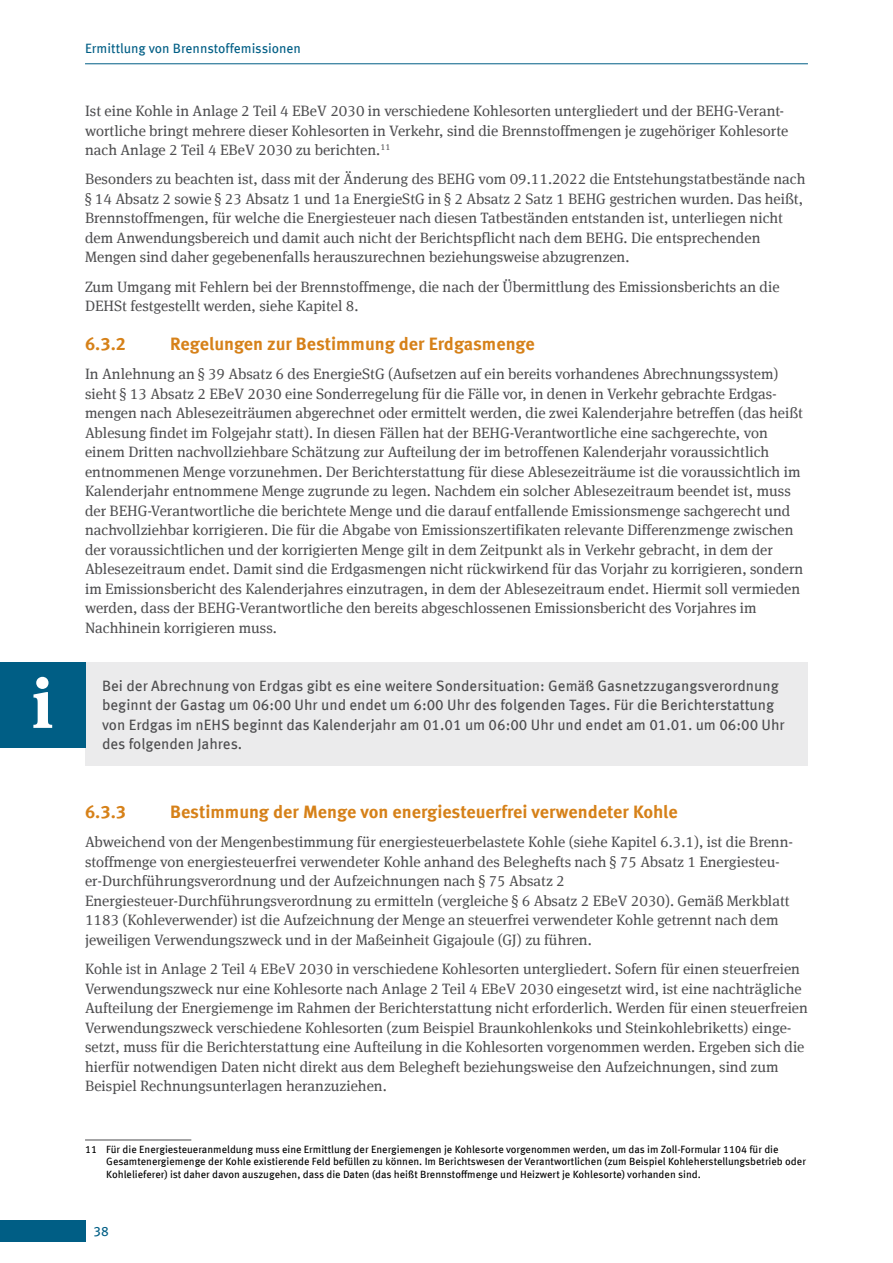
<style>
.page{position:relative;width:893px;height:1263px;background:#fff}
.page>*{position:absolute;margin:0;border:0;box-sizing:border-box;transform-origin:0 0}
.t1{font:700 69.3px "Meta Serif Offc";color:#fff}
.t2{font:700 18px "Meta Offc";color:#d68119}
.Fließtext{font:15px/19.5px "Meta Serif Offc";color:#4d4d4f}
.t3{font:15px/19.5px "Meta Offc";color:#4d4d4f}
.t4{font:13.5px "Meta Offc";color:#005e85}
.Fußnoten{font:10.5px/12.6px "Meta Offc";color:#000}
</style>
<div class="page">
<div style="left:0;top:1220px;width:85px;height:22px;background:#005e85"></div>
<hr style="left:85px;top:63px;width:723px;height:1px;background:#005e85">
<div style="left:85px;top:662px;width:723px;height:104px;background:#ebebec"></div>
<hr style="left:85px;top:1140px;width:106px;height:1px;background:#4d4d4f">
<div style="left:0;top:662px;width:85px;height:85px;background:#005e85"></div>
<h1 class="t1" style="left:32px;top:661px;width:23px">i</h1>
<p class="t4" style="left:85px;top:40px;width:218px">Ermittlung von Brennstoffemissionen</p>
<p class="Fließtext" style="left:85px;top:101px;width:705px">Ist eine Kohle in Anlage 2 Teil 4 EBeV 2030 in verschiedene Kohlesorten untergliedert und der BEHG-Verant&shy;wortliche bringt mehrere dieser Kohlesorten in Verkehr, sind die Brennstoffmengen je zugehöriger Kohlesorte nach Anlage 2 Teil 4 EBeV 2030 zu berichten.<sup>11</sup></p>
<p class="Fließtext" style="left:85px;top:170px;width:722px">Besonders zu beachten ist, dass mit der Änderung des BEHG vom 09.11.2022 die Entstehungstatbestände nach § 14 Absatz 2 sowie § 23 Absatz 1 und 1a EnergieStG in § 2 Absatz 2 Satz 1 BEHG gestrichen wurden. Das heißt, Brennstoffmengen, für welche die Energiesteuer nach diesen Tatbeständen entstanden ist, unterliegen nicht dem Anwendungsbereich und damit auch nicht der Berichtspflicht nach dem BEHG. Die entsprechenden Mengen sind daher gegebenenfalls herauszurechnen beziehungsweise abzugrenzen.</p>
<p class="Fließtext" style="left:85px;top:277px;width:696px">Zum Umgang mit Fehlern bei der Brennstoffmenge, die nach der Übermittlung des Emissionsberichts an die<br>DEHSt festgestellt werden, siehe Kapitel 8.</p>
<p class="t2" style="left:85px;top:333px;width:43px">6.3.2</p>
<p class="t2" style="left:170px;top:333px;width:366px">Regelungen zur Bestimmung der Erdgasmenge</p>
<p class="Fließtext" style="left:85px;top:365px;width:720px">In Anlehnung an § 39 Absatz 6 des EnergieStG (Aufsetzen auf ein bereits vorhandenes Abrechnungssystem) sieht § 13 Absatz 2 EBeV 2030 eine Sonderregelung für die Fälle vor, in denen in Verkehr gebrachte Erdgas&shy;mengen nach Ablesezeiträumen abgerechnet oder ermittelt werden, die zwei Kalenderjahre betreffen (das heißt Ablesung findet im Folgejahr statt). In diesen Fällen hat der BEHG-Verantwortliche eine sachgerechte, von einem Dritten nachvollziehbare Schätzung zur Aufteilung der im betroffenen Kalenderjahr voraussichtlich entnommenen Menge vorzunehmen. Der Berichterstattung für diese Ablesezeiträume ist die voraussichtlich im Kalenderjahr entnommene Menge zugrunde zu legen. Nachdem ein solcher Ablesezeitraum beendet ist, muss der BEHG-Verantwortliche die berichtete Menge und die darauf entfallende Emissionsmenge sachgerecht und nachvollziehbar korrigieren. Die für die Abgabe von Emissionszertifikaten relevante Differenzmenge zwischen der voraussichtlichen und der korrigierten Menge gilt in dem Zeitpunkt als in Verkehr gebracht, in dem der Ablesezeitraum endet. Damit sind die Erdgasmengen nicht rückwirkend für das Vorjahr zu korrigieren, sondern im Emissionsbericht des Kalenderjahres einzutragen, in dem der Ablesezeitraum endet. Hiermit soll vermieden werden, dass der BEHG-Verantwortliche den bereits abgeschlossenen Emissionsbericht des Vorjahres im Nachhinein korrigieren muss.</p>
<p class="t3" style="left:102px;top:676px;width:684px">Bei der Abrechnung von Erdgas gibt es eine weitere Sondersituation: Gemäß Gasnetzzugangsverordnung beginnt der Gastag um 06:00 Uhr und endet um 6:00 Uhr des folgenden Tages. Für die Berichterstattung von Erdgas im nEHS beginnt das Kalenderjahr am 01.01 um 06:00 Uhr und endet am 01.01. um 06:00 Uhr des folgenden Jahres.</p>
<p class="t2" style="left:85px;top:801px;width:43px">6.3.3</p>
<p class="t2" style="left:170px;top:801px;width:509px">Bestimmung der Menge von energiesteuerfrei verwendeter Kohle</p>
<p class="Fließtext" style="left:85px;top:833px;width:710px">Abweichend von der Mengenbestimmung für energiesteuerbelastete Kohle (siehe Kapitel 6.3.1), ist die Brenn&shy;stoffmenge von energiesteuerfrei verwendeter Kohle anhand des Beleghefts nach § 75 Absatz 1 Energiesteu&shy;er-Durchführungsverordnung und der Aufzeichnungen nach § 75 Absatz 2<br>Energiesteuer-Durchführungsverordnung zu ermitteln (vergleiche § 6 Absatz 2 EBeV 2030). Gemäß Merkblatt 1183 (Kohleverwender) ist die Aufzeichnung der Menge an steuerfrei verwendeter Kohle getrennt nach dem jeweiligen Verwendungszweck und in der Maßeinheit Gigajoule (GJ) zu führen.</p>
<p class="Fließtext" style="left:85px;top:959px;width:724px">Kohle ist in Anlage 2 Teil 4 EBeV 2030 in verschiedene Kohlesorten untergliedert. Sofern für einen steuerfreien Verwendungszweck nur eine Kohlesorte nach Anlage 2 Teil 4 EBeV 2030 eingesetzt wird, ist eine nachträgliche Aufteilung der Energiemenge im Rahmen der Berichterstattung nicht erforderlich. Werden für einen steuerfreien Verwendungszweck verschiedene Kohlesorten (zum Beispiel Braunkohlenkoks und Steinkohlebriketts) einge&shy;setzt, muss für die Berichterstattung eine Aufteilung in die Kohlesorten vorgenommen werden. Ergeben sich die hierfür notwendigen Daten nicht direkt aus dem Belegheft beziehungsweise den Aufzeichnungen, sind zum Beispiel Rechnungsunterlagen heranzuziehen.</p>
<p class="Fußnoten" style="left:106px;top:1143px;width:701px;text-indent:-21px">11 Für die Energiesteueranmeldung muss eine Ermittlung der Energiemengen je Kohlesorte vorgenommen werden, um das im Zoll-Formular 1104 für die<br>Gesamtenergiemenge der Kohle existierende Feld befüllen zu können. Im Berichtswesen der Verantwortlichen (zum Beispiel Kohleherstellungsbetrieb oder<br>Kohlelieferer) ist daher davon auszugehen, dass die Daten (das heißt Brennstoffmenge und Heizwert je Kohlesorte) vorhanden sind.</p>
<p class="t4" style="left:94px;top:1223px;width:17px">38</p>
</div>
